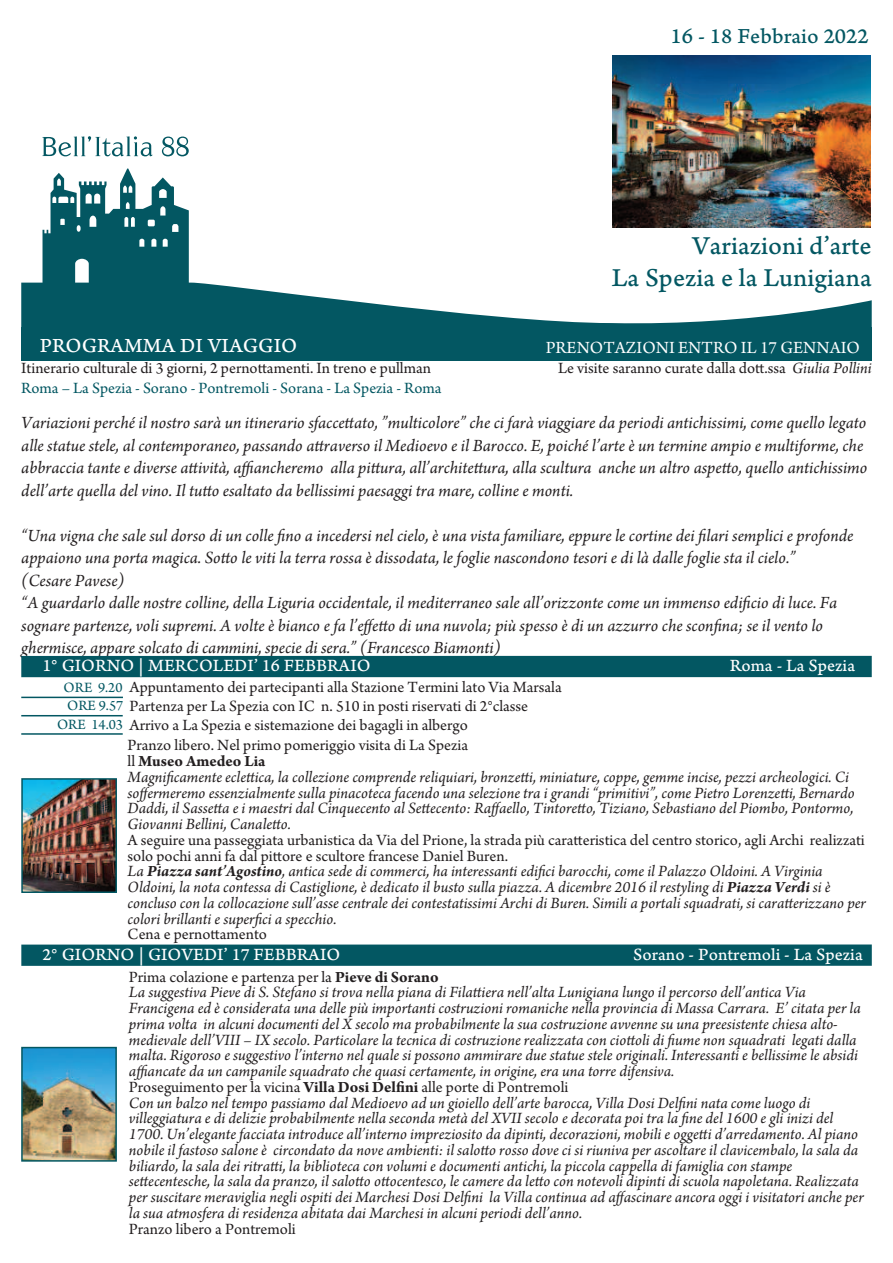
<style>
.page{position:relative;width:893px;height:1263px;background:#fff}
.page>*{position:absolute;margin:0;border:0;box-sizing:border-box;transform-origin:0 0}
.t1{font:27px "Arno Pro Caption";color:#035762}
.t2{font:22.5px "Arno Pro Caption";color:#035762}
.t3{font:21px "Arno Pro Caption";color:#fff}
.t4{font:italic 18px/22.5px "Arno Pro";color:#231f20}
.t5{font:18px "Arno Pro Caption";color:#fff}
.t6{font:18px "Arno Pro";color:#fff}
.t7{font:italic 16.5px/15.8px "Arno Pro";color:#231f20}
.t8{font:16.5px/19.4px "Arno Pro";color:#231f20}
.t9{font:16.5px "Arno Pro";color:#035762}
.s1{font-style:italic}
.s2{font-size:15px;color:#035762}
.s3{font-style:normal}
.s4{font-weight:700;font-style:normal}
.s5{font-weight:700}
</style>
<div class="page">
<svg style="left:21px;top:136px;width:851px;height:191px"></svg>
<img style="left:612px;top:56px;width:258px;height:171px">
<div style="left:21px;top:327px;width:851px;height:33px;background:#035762"></div>
<hr style="left:21px;top:715px;width:102px;height:1px;background:#035762">
<img style="left:24px;top:1050px;width:90px;height:109px">
<div style="left:21px;top:1047px;width:96px;height:115px;border:2px solid #035762"></div>
<hr style="left:21px;top:697px;width:102px;height:1px;background:#035762">
<hr style="left:21px;top:733px;width:102px;height:2px;background:#035762">
<img style="left:24px;top:781px;width:90px;height:109px">
<div style="left:21px;top:778px;width:96px;height:115px;border:2px solid #035762"></div>
<div style="left:21px;top:944px;width:851px;height:22px;background:#035762"></div>
<div style="left:21px;top:656px;width:851px;height:21px;background:#035762"></div>
<h2 class="t2" style="left:671px;top:28px;width:200px">16 - 18 Febbraio 2022</h2>
<h1 class="t1" style="left:692px;top:236px;width:181px">Variazioni d’arte</h1>
<h1 class="t1" style="left:612px;top:268px;width:261px">La Spezia e la Lunigiana</h1>
<p class="t3" style="left:40px;top:338px;width:259px">PROGRAMMA DI VIAGGIO</p>
<p class="t6" style="left:546px;top:341px;width:316px">PRENOTAZIONI ENTRO IL 17 GENNAIO</p>
<p class="t8" style="left:21px;top:360px;width:411px">Itinerario culturale di 3 giorni, 2 pernottamenti. In treno e pullman</p>
<p class="t8" style="left:558px;top:360px;width:315px">Le visite saranno curate dalla dott.ssa <span class="s1">Giulia Pollini</span></p>
<p class="t9" style="left:21px;top:382px;width:422px">Roma – La Spezia - Sorano - Pontremoli - Sorana - La Spezia - Roma</p>
<p class="t4" style="left:21px;top:413px;width:848px">Variazioni perché il nostro sarà un itinerario sfaccettato, ”multicolore” che ci farà viaggiare da periodi antichissimi, come quello legato alle statue stele, al contemporaneo, passando attraverso il Medioevo e il Barocco. E, poiché l’arte è un termine ampio e multiforme, che abbraccia tante e diverse attività, affiancheremo alla pittura, all’architettura, alla scultura anche un altro aspetto, quello antichissimo dell’arte quella del vino. Il tutto esaltato da bellissimi paesaggi tra mare, colline e monti.</p>
<p class="t4" style="left:21px;top:526px;width:834px">“Una vigna che sale sul dorso di un colle fino a incedersi nel cielo, è una vista familiare, eppure le cortine dei filari semplici e profonde appaiono una porta magica. Sotto le viti la terra rossa è dissodata, le foglie nascondono tesori e di là dalle foglie sta il cielo.”<br>(Cesare Pavese)<br>“A guardarlo dalle nostre colline, della Liguria occidentale, il mediterraneo sale all’orizzonte come un immenso edificio di luce. Fa sognare partenze, voli supremi. A volte è bianco e fa l’effetto di una nuvola; più spesso è di un azzurro che sconfina; se il vento lo ghermisce, appare solcato di cammini, specie di sera.” (Francesco Biamonti)</p>
<p class="t5" style="left:42px;top:659px;width:329px">1° GIORNO | MERCOLEDI’ 16 FEBBRAIO</p>
<p class="t5" style="left:730px;top:659px;width:127px">Roma - La Spezia</p>
<p class="t8" style="left:64px;top:679px;width:500px"><span class="s2">ORE 9.20</span> Appuntamento dei partecipanti alla Stazione Termini lato Via Marsala<br><span class="s2">ORE 9.57</span> Partenza per La Spezia con IC n. 510 in posti riservati di 2°classe</p>
<p class="t8" style="left:57px;top:716px;width:412px"><span class="s2">ORE 14.03</span> Arrivo a La Spezia e sistemazione dei bagagli in albergo</p>
<p class="t7" style="left:128px;top:739px;width:729px"><span class="s3">Pranzo libero. Nel primo pomeriggio visita di La Spezia<br>ll</span> <span class="s4">Museo Amedeo Lia<br></span>Magnificamente eclettica, la collezione comprende reliquiari, bronzetti, miniature, coppe, gemme incise, pezzi archeologici. Ci soffermeremo essenzialmente sulla pinacoteca facendo una selezione tra i grandi “primitivi”, come Pietro Lorenzetti, Bernardo Daddi, il Sassetta e i maestri dal Cinquecento al Settecento: Raffaello, Tintoretto, Tiziano, Sebastiano del Piombo, Pontormo, Giovanni Bellini, Canaletto.</p>
<p class="t7" style="left:128px;top:833px;width:740px"><span class="s3">A seguire una passeggiata urbanistica da Via del Prione, la strada più caratteristica del centro storico, agli Archi realizzati solo pochi anni fa dal pittore e scultore francese Daniel Buren.<br></span>La <span class="s5">Piazza sant’Agostino</span>, antica sede di commerci, ha interessanti edifici barocchi, come il Palazzo Oldoini. A Virginia Oldoini, la nota contessa di Castiglione, è dedicato il busto sulla piazza. A dicembre 2016 il restyling di <span class="s5">Piazza Verdi</span> si è concluso con la collocazione sull’asse centrale dei contestatissimi Archi di Buren. Simili a portali squadrati, si caratterizzano per colori brillanti e superfici a specchio.</p>
<p class="t8" style="left:128px;top:926px;width:141px">Cena e pernottamento</p>
<p class="t7" style="left:129px;top:970px;width:736px"><span class="s3">Prima colazione e partenza per la</span> <span class="s4">Pieve di Sorano<br></span>La suggestiva Pieve di S. Stefano si trova nella piana di Filattiera nell’alta Lunigiana lungo il percorso dell’antica Via Francigena ed è considerata una delle più importanti costruzioni romaniche nella provincia di Massa Carrara. E’ citata per la prima volta in alcuni documenti del X secolo ma probabilmente la sua costruzione avvenne su una preesistente chiesa alto&shy;medievale dell’VIII – IX secolo. Particolare la tecnica di costruzione realizzata con ciottoli di fiume non squadrati legati dalla malta. Rigoroso e suggestivo l’interno nel quale si possono ammirare due statue stele originali. Interessanti e bellissime le absidi affiancate da un campanile squadrato che quasi certamente, in origine, era una torre difensiva.<br><span class="s3">Proseguimento per la vicina</span> <span class="s4">Villa Dosi Delfini</span> <span class="s3">alle porte di Pontremoli<br></span>Con un balzo nel tempo passiamo dal Medioevo ad un gioiello dell’arte barocca, Villa Dosi Delfini nata come luogo di villeggiatura e di delizie probabilmente nella seconda metà del XVII secolo e decorata poi tra la fine del 1600 e gli inizi del 1700. Un’elegante facciata introduce all’interno impreziosito da dipinti, decorazioni, mobili e oggetti d’arredamento. Al piano nobile il fastoso salone è circondato da nove ambienti: il salotto rosso dove ci si riuniva per ascoltare il clavicembalo, la sala da biliardo, la sala dei ritratti, la biblioteca con volumi e documenti antichi, la piccola cappella di famiglia con stampe settecentesche, la sala da pranzo, il salotto ottocentesco, le camere da letto con notevoli dipinti di scuola napoletana. Realizzata per suscitare meraviglia negli ospiti dei Marchesi Dosi Delfini la Villa continua ad affascinare ancora oggi i visitatori anche per la sua atmosfera di residenza abitata dai Marchesi in alcuni periodi dell’anno.</p>
<p class="t8" style="left:129px;top:1220px;width:168px">Pranzo libero a Pontremoli</p>
<p class="t5" style="left:43px;top:948px;width:299px">2° GIORNO | GIOVEDI’ 17 FEBBRAIO</p>
<p class="t5" style="left:633px;top:948px;width:231px">Sorano - Pontremoli - La Spezia</p>
</div>
